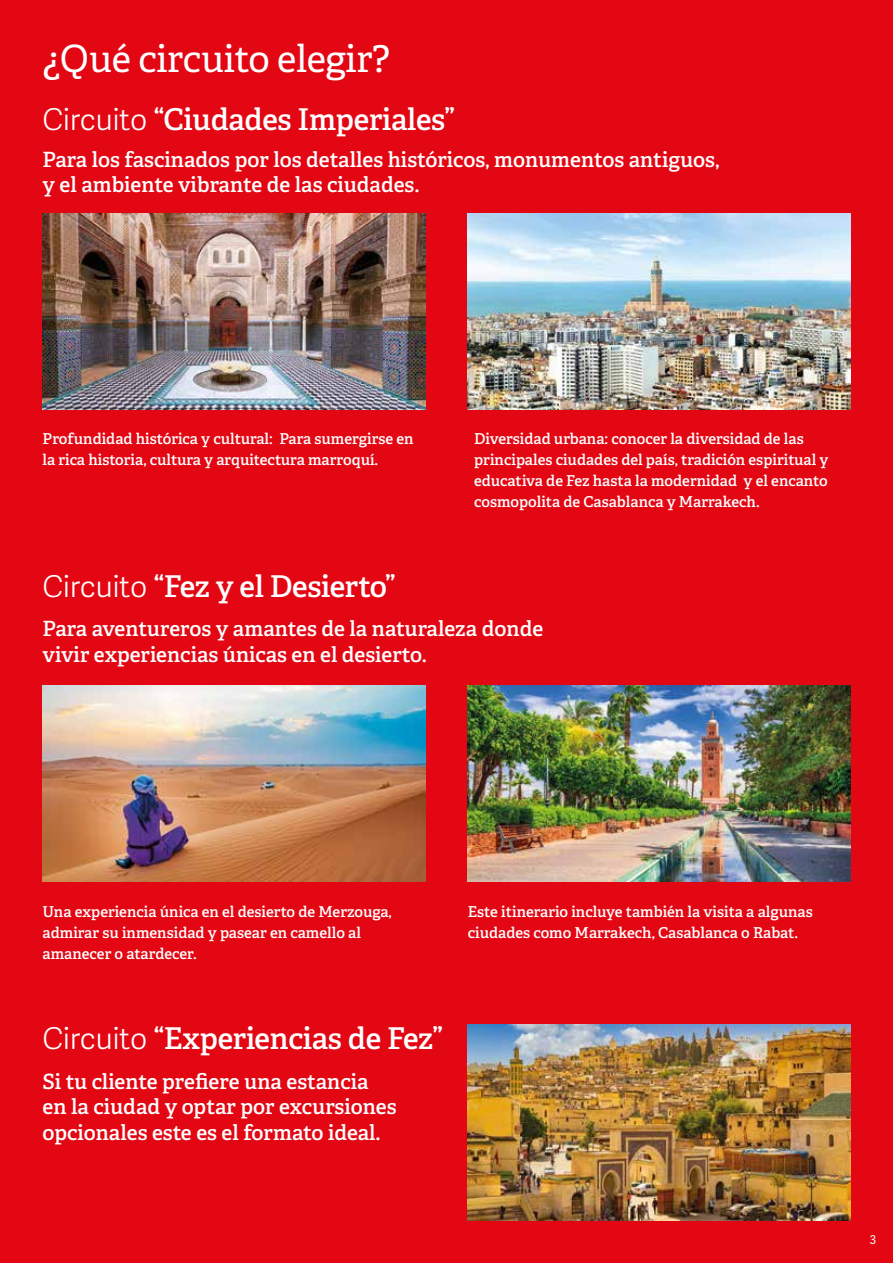
<style>
.page{position:relative;width:893px;height:1263px;background:#e30613}
.page>*{position:absolute;margin:0;border:0;box-sizing:border-box;transform-origin:0 0}
.t1{font:37.5px "Adelle";letter-spacing:-.01em;color:#fff}
.t2{font:600 30px "Adelle";letter-spacing:-.01em;color:#fff}
.t3{font:600 21px/25.2px "Adelle";color:#fff}
.t4{font:600 15px/21px "Adelle";color:#fff}
.t5{font:12px "Adelle Sans";color:#fff}
.s1{font-family:"Adelle Sans";font-weight:300}
</style>
<div class="page">
<img style="left:468px;top:1025px;width:382px;height:195px">
<img style="left:43px;top:214px;width:382px;height:195px">
<img style="left:468px;top:214px;width:382px;height:195px">
<img style="left:43px;top:686px;width:382px;height:195px">
<img style="left:468px;top:686px;width:382px;height:195px">
<h1 class="t1" style="left:43px;top:35px;width:349px">¿Qué circuito elegir?</h1>
<h2 class="t2" style="left:43px;top:100px;width:414px"><span class="s1">Circuito</span> “Ciudades Imperiales”</h2>
<h3 class="t3" style="left:43px;top:147px;width:678px">Para los fascinados por los detalles históricos, monumentos antiguos, y el ambiente vibrante de las ciudades.</h3>
<p class="t4" style="left:43px;top:428px;width:373px">Profundidad histórica y cultural: Para sumergirse en la rica historia, cultura y arquitectura marroquí.</p>
<h2 class="t2" style="left:43px;top:567px;width:355px"><span class="s1">Circuito</span> “Fez y el Desierto”</h2>
<p class="t4" style="left:474px;top:428px;width:356px">Diversidad urbana: conocer la diversidad de las principales ciudades del país, tradición espiritual y educativa de Fez hasta la modernidad y el encanto cosmopolita de Casablanca y Marrakech.</p>
<h3 class="t3" style="left:43px;top:616px;width:502px">Para aventureros y amantes de la naturaleza donde vivir experiencias únicas en el desierto.</h3>
<p class="t4" style="left:43px;top:901px;width:351px">Una experiencia única en el desierto de Merzouga, admirar su inmensidad y pasear en camello al amanecer o atardecer.</p>
<p class="t4" style="left:468px;top:901px;width:347px">Este itinerario incluye también la visita a algunas ciudades como Marrakech, Casablanca o Rabat.</p>
<h2 class="t2" style="left:43px;top:1020px;width:402px"><span class="s1">Circuito</span> “Experiencias de Fez”</h2>
<h3 class="t3" style="left:43px;top:1069px;width:356px">Si tu cliente prefiere una estancia en la ciudad y optar por excursiones opcionales este es el formato ideal.</h3>
<p class="t5" style="left:870px;top:1231px;width:8px">3</p>
</div>
